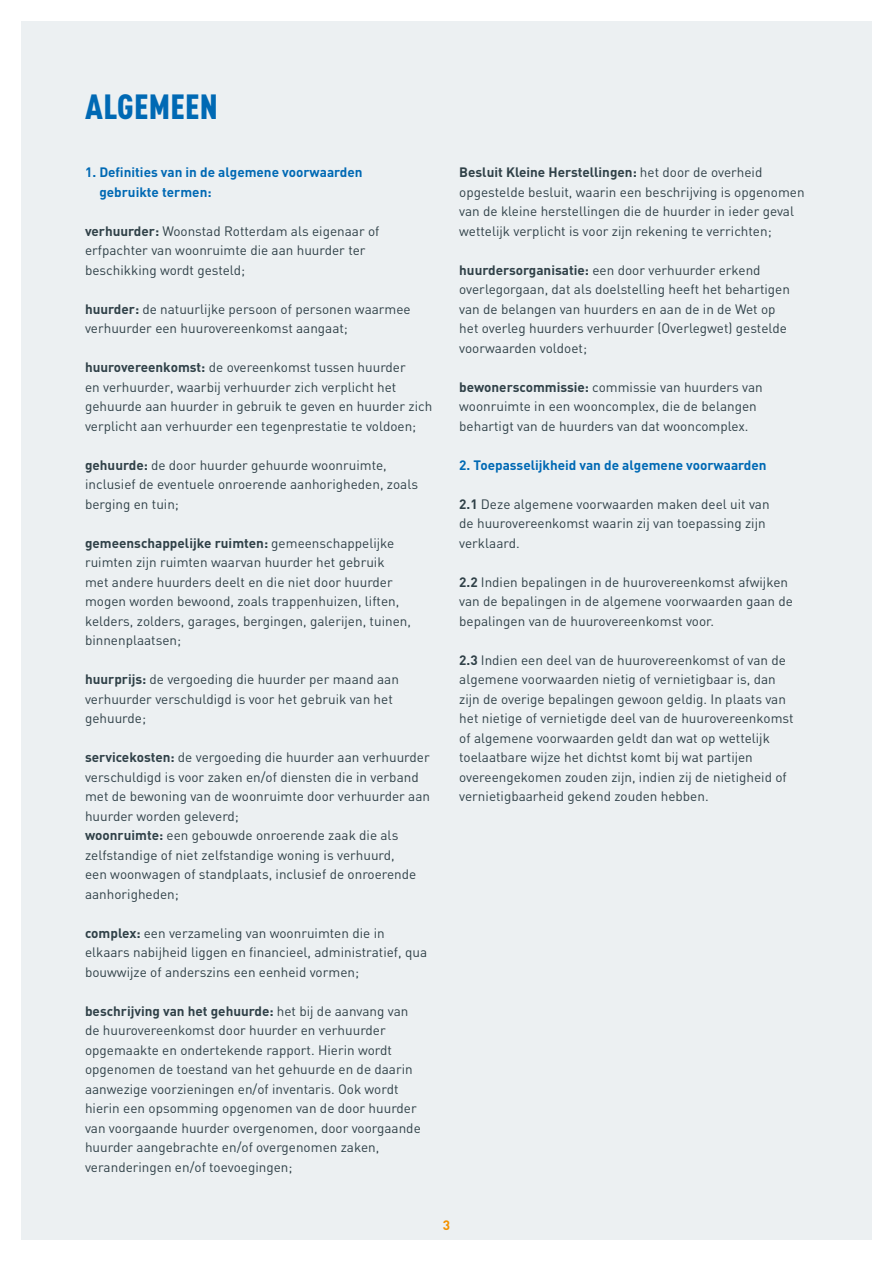
<style>
.page{position:relative;width:893px;height:1263px;background:#fff}
.page>*{position:absolute;margin:0;border:0;box-sizing:border-box;transform-origin:0 0}
.t1{font:900 condensed 34.5px "DINOT";letter-spacing:.01em;color:#0069b4}
.t2{font:13.5px/19.5px "DIN";color:#304148}
.t3{font:700 13.5px/19.5px "DIN";color:#0069b4}
.t4{font:700 13.5px "DIN";color:#f39200}
.s1{font-weight:700}
</style>
<div class="page">
<div style="left:21px;top:21px;width:851px;height:1218px;background:#ecf0f2"></div>
<p class="t1" style="left:85px;top:85px;width:134px">ALGEMEEN</p>
<p class="t3" style="left:99px;top:162px;width:265px;text-indent:-14px">1. Definities van in de algemene voorwaarden gebruikte termen:</p>
<p class="t2" style="left:85px;top:221px;width:296px"><span class="s1">verhuurder:</span> Woonstad Rotterdam als eigenaar of erfpachter van woonruimte die aan huurder ter beschikking wordt gesteld;</p>
<p class="t2" style="left:85px;top:299px;width:327px"><span class="s1">huurder:</span> de natuurlijke persoon of personen waarmee verhuurder een huurovereenkomst aangaat;</p>
<p class="t2" style="left:85px;top:357px;width:349px"><span class="s1">huurovereenkomst:</span> de overeenkomst tussen huurder<br>en verhuurder, waarbij verhuurder zich verplicht het gehuurde aan huurder in gebruik te geven en huurder zich verplicht aan verhuurder een tegenprestatie te voldoen;</p>
<p class="t2" style="left:85px;top:455px;width:335px"><span class="s1">gehuurde:</span> de door huurder gehuurde woonruimte, inclusief de eventuele onroerende aanhorigheden, zoals berging en tuin;</p>
<p class="t2" style="left:85px;top:533px;width:327px"><span class="s1">gemeenschappelijke ruimten:</span> gemeenschappelijke ruimten zijn ruimten waarvan huurder het gebruik met andere huurders deelt en die niet door huurder mogen worden bewoond, zoals trappenhuizen, liften, kelders, zolders, garages, bergingen, galerijen, tuinen, binnenplaatsen;</p>
<p class="t2" style="left:85px;top:669px;width:315px"><span class="s1">huurprijs:</span> de vergoeding die huurder per maand aan verhuurder verschuldigd is voor het gebruik van het gehuurde;</p>
<p class="t2" style="left:85px;top:747px;width:346px"><span class="s1">servicekosten:</span> de vergoeding die huurder aan verhuurder verschuldigd is voor zaken en/of diensten die in verband met de bewoning van de woonruimte door verhuurder aan huurder worden geleverd;</p>
<p class="t2" style="left:85px;top:825px;width:333px"><span class="s1">woonruimte:</span> een gebouwde onroerende zaak die als zelfstandige of niet zelfstandige woning is verhuurd, een woonwagen of standplaats, inclusief de onroerende aanhorigheden;</p>
<p class="t2" style="left:85px;top:923px;width:344px"><span class="s1">complex:</span> een verzameling van woonruimten die in elkaars nabijheid liggen en financieel, administratief, qua bouwwijze of anderszins een eenheid vormen;</p>
<p class="t2" style="left:85px;top:1001px;width:337px"><span class="s1">beschrijving van het gehuurde:</span> het bij de aanvang van de huurovereenkomst door huurder en verhuurder opgemaakte en ondertekende rapport. Hierin wordt opgenomen de toestand van het gehuurde en de daarin aanwezige voorzieningen en/of inventaris. Ook wordt hierin een opsomming opgenomen van de door huurder van voorgaande huurder overgenomen, door voorgaande huurder aangebrachte en/of overgenomen zaken, veranderingen en/of toevoegingen;</p>
<p class="t2" style="left:459px;top:162px;width:347px"><span class="s1">Besluit Kleine Herstellingen:</span> het door de overheid opgestelde besluit, waarin een beschrijving is opgenomen van de kleine herstellingen die de huurder in ieder geval wettelijk verplicht is voor zijn rekening te verrichten;</p>
<p class="t2" style="left:459px;top:260px;width:332px"><span class="s1">huurdersorganisatie:</span> een door verhuurder erkend overlegorgaan, dat als doelstelling heeft het behartigen van de belangen van huurders en aan de in de Wet op het overleg huurders verhuurder (Overlegwet) gestelde voorwaarden voldoet;</p>
<p class="t2" style="left:459px;top:377px;width:305px"><span class="s1">bewonerscommissie:</span> commissie van huurders van woonruimte in een wooncomplex, die de belangen behartigt van de huurders van dat wooncomplex.</p>
<p class="t3" style="left:459px;top:455px;width:309px">2. Toepasselijkheid van de algemene voorwaarden</p>
<p class="t2" style="left:459px;top:494px;width:312px"><span class="s1">2.1</span> Deze algemene voorwaarden maken deel uit van de huurovereenkomst waarin zij van toepassing zijn verklaard.</p>
<p class="t2" style="left:459px;top:572px;width:335px"><span class="s1">2.2</span> Indien bepalingen in de huurovereenkomst afwijken van de bepalingen in de algemene voorwaarden gaan de bepalingen van de huurovereenkomst voor.</p>
<p class="t2" style="left:459px;top:650px;width:336px"><span class="s1">2.3</span> Indien een deel van de huurovereenkomst of van de algemene voorwaarden nietig of vernietigbaar is, dan zijn de overige bepalingen gewoon geldig. In plaats van het nietige of vernietigde deel van de huurovereenkomst of algemene voorwaarden geldt dan wat op wettelijk toelaatbare wijze het dichtst komt bij wat partijen overeengekomen zouden zijn, indien zij de nietigheid of vernietigbaarheid gekend zouden hebben.</p>
<p class="t4" style="left:443px;top:1217px;width:9px">3</p>
</div>
